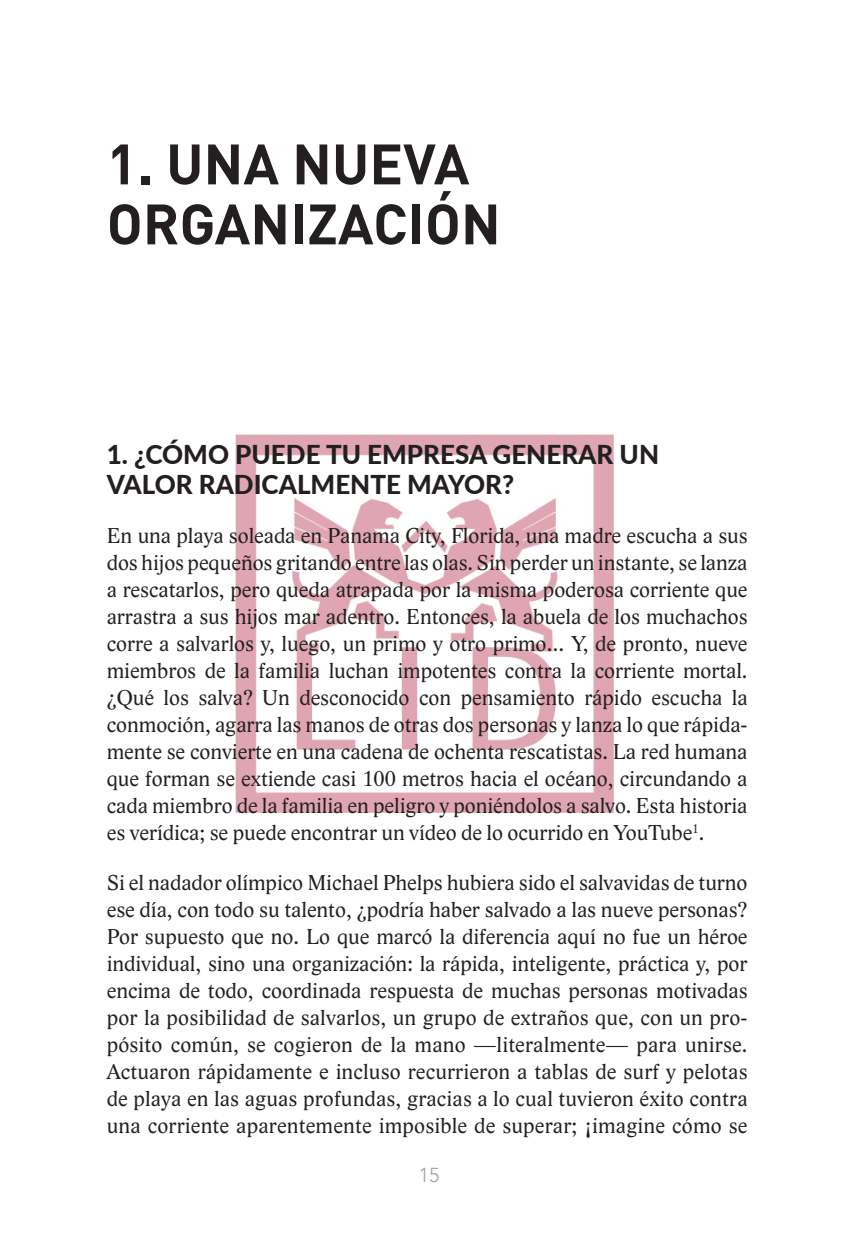
<style>
.page{position:relative;width:848px;height:1249px;background:#fff}
.page>*{position:absolute;margin:0;border:0;box-sizing:border-box;transform-origin:0 0}
.t1{font:700 56px/60px "DIN Pro";color:#231f20}
.t2{font:800 26px/30px "Lato";color:#231f20}
.t3{font:22px/27px "Lido STF";letter-spacing:.005em;color:#231f20;text-align:justify}
.t4{font:300 20px "Avenir LT Std";color:#9d9fa2}
</style>
<div class="page">
<img style="left:235px;top:435px;width:378px;height:377px">
<h1 class="t1" style="left:107px;top:132px;width:395px">1. UNA NUEVA<br>ORGANIZACIÓN</h1>
<p class="t2" style="left:107px;top:438px;width:554px">1. ¿CÓMO PUEDE TU EMPRESA GENERAR UN<br>VALOR RADICALMENTE MAYOR?</p>
<p class="t3" style="left:107px;top:523px;width:642px">En una playa soleada en Panama City, Florida, una madre escucha a sus dos hijos pequeños gritando entre las olas. Sin perder un instante, se lanza a rescatarlos, pero queda atrapada por la misma poderosa corriente que arrastra a sus hijos mar adentro. Entonces, la abuela de los muchachos corre a salvarlos y, luego, un primo y otro primo… Y, de pronto, nueve miembros de la familia luchan impotentes contra la corriente mortal. ¿Qué los salva? Un desconocido con pensamiento rápido escucha la conmoción, agarra las manos de otras dos personas y lanza lo que rápida&shy;mente se convierte en una cadena de ochenta rescatistas. La red humana que forman se extiende casi 100 metros hacia el océano, circundando a cada miembro de la familia en peligro y poniéndolos a salvo. Esta historia es verídica; se puede encontrar un vídeo de lo ocurrido en YouTube<sup>1</sup>.</p>
<p class="t3" style="left:107px;top:869px;width:642px">Si el nadador olímpico Michael Phelps hubiera sido el salvavidas de turno ese día, con todo su talento, ¿podría haber salvado a las nueve personas?<br>Por supuesto que no. Lo que marcó la diferencia aquí no fue un héroe individual, sino una organización: la rápida, inteligente, práctica y, por encima de todo, coordinada respuesta de muchas personas motivadas por la posibilidad de salvarlos, un grupo de extraños que, con un pro&shy;pósito común, se cogieron de la mano —literalmente— para unirse.<br>Actuaron rápidamente e incluso recurrieron a tablas de surf y pelotas de playa en las aguas profundas, gracias a lo cual tuvieron éxito contra una corriente aparentemente imposible de superar; ¡imagine cómo se</p>
<p class="t4" style="left:419px;top:1163px;width:22px">15</p>
</div>
